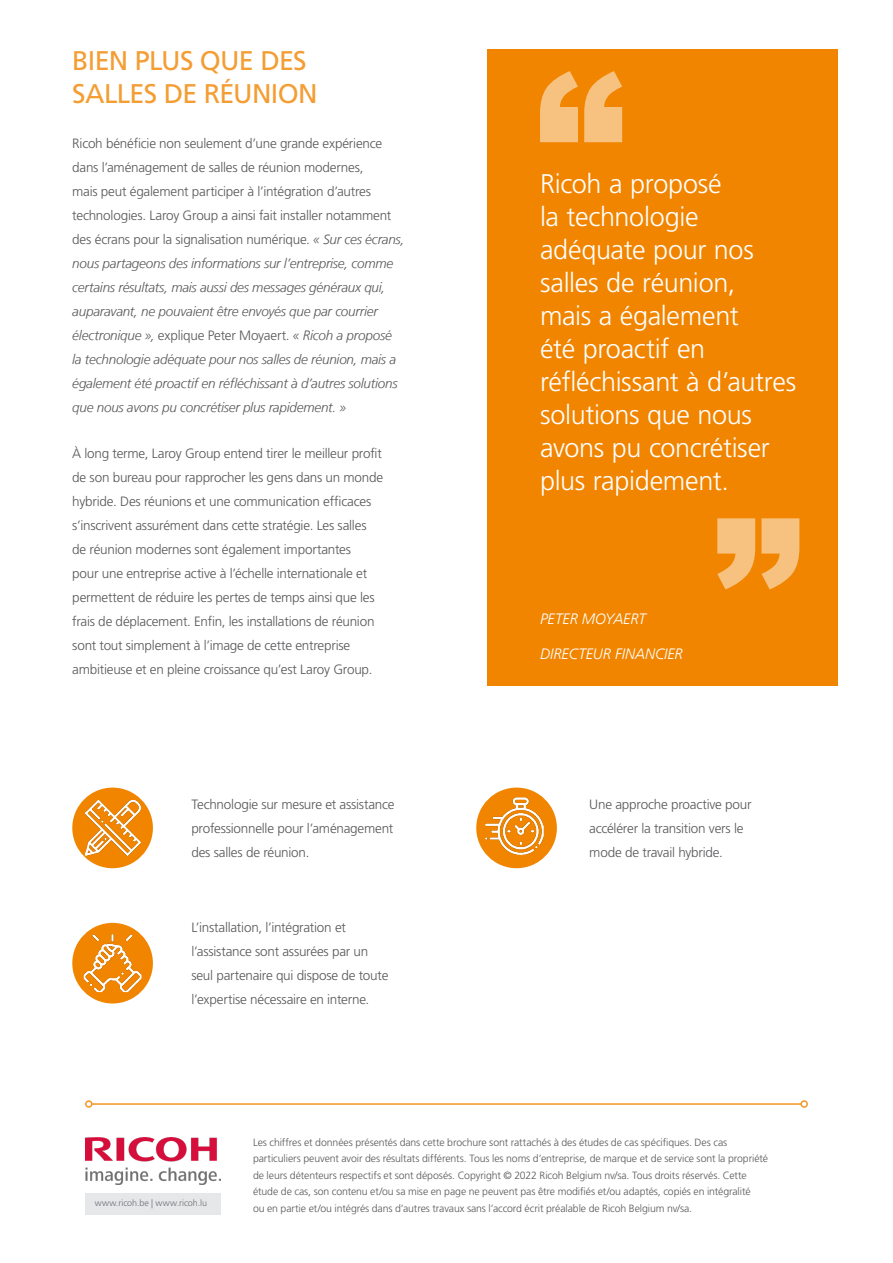
<style>
.page{position:relative;width:893px;height:1263px;background:#fff}
.page>*{position:absolute;margin:0;border:0;box-sizing:border-box;transform-origin:0 0}
.t1{font:300 27px/33px "Frutiger";letter-spacing:-.01em;color:#fff}
.Heading_1{font:27px/33px "Frutiger";letter-spacing:-.025em;color:#f49d33}
.attribution{font:italic 300 15px "Frutiger LT";letter-spacing:-.005em;color:#fff}
.t2{font:300 13.5px/24px "Frutiger";letter-spacing:-.015em;color:#57585a}
.t3{font:italic 300 13.5px/24px "Frutiger LT";letter-spacing:-.015em;color:#57585a}
.footer_back_page{font:300 10.5px/16.5px "Frutiger";letter-spacing:-.01em;color:#57585a}
.t4{font:300 9px "Frutiger";color:#6c6d70}
.s1{font-family:"Frutiger";font-style:normal}
</style>
<div class="page">
<hr style="left:92px;top:1103px;width:709px;height:2px;background:#f18500">
<div style="left:85px;top:1100px;width:8px;height:8px;border:2px solid #f18500;border-radius:50%"></div>
<div style="left:800px;top:1100px;width:8px;height:8px;border:2px solid #f18500;border-radius:50%"></div>
<img style="left:85px;top:1138px;width:135px;height:46px">
<div style="left:487px;top:50px;width:351px;height:153px;background:#f18500"></div>
<div style="left:487px;top:202px;width:351px;height:483px;background:#f18500"></div>
<svg style="left:717px;top:518px;width:82px;height:71px"></svg>
<svg style="left:540px;top:71px;width:82px;height:71px"></svg>
<div style="left:72px;top:787px;width:81px;height:81px;background:#f18500;border-radius:50%"></div>
<img style="left:85px;top:800px;width:55px;height:56px">
<div style="left:72px;top:923px;width:81px;height:80px;background:#f18500;border-radius:50%"></div>
<img style="left:84px;top:934px;width:58px;height:58px">
<div style="left:476px;top:787px;width:81px;height:81px;background:#f18500;border-radius:50%"></div>
<img style="left:485px;top:796px;width:59px;height:59px">
<div style="left:85px;top:1194px;width:135px;height:21px;background:#e6e7e9"></div>
<p class="Heading_1" style="left:72px;top:44px;width:247px">BIEN PLUS QUE DES<br>SALLES DE RÉUNION</p>
<p class="t3" style="left:72px;top:132px;width:334px"><span class="s1">Ricoh bénéficie non seulement d’une grande expérience dans l’aménagement de salles de réunion modernes,<br>mais peut également participer à l’intégration d’autres technologies. Laroy Group a ainsi fait installer notamment des écrans pour la signalisation numérique.</span> « Sur ces écrans, nous partageons des informations sur l’entreprise, comme certains résultats, mais aussi des messages généraux qui, auparavant, ne pouvaient être envoyés que par courrier électronique », <span class="s1">explique Peter Moyaert.</span> « Ricoh a proposé la technologie adéquate pour nos salles de réunion, mais a également été proactif en réfléchissant à d’autres solutions que nous avons pu concrétiser plus rapidement. »</p>
<p class="t2" style="left:72px;top:441px;width:312px">À long terme, Laroy Group entend tirer le meilleur profit de son bureau pour rapprocher les gens dans un monde hybride. Des réunions et une communication efficaces s’inscrivent assurément dans cette stratégie. Les salles de réunion modernes sont également importantes<br>pour une entreprise active à l’échelle internationale et permettent de réduire les pertes de temps ainsi que les frais de déplacement. Enfin, les installations de réunion sont tout simplement à l’image de cette entreprise ambitieuse et en pleine croissance qu’est Laroy Group.</p>
<p class="t1" style="left:540px;top:168px;width:258px">Ricoh a proposé<br>la technologie adéquate pour nos salles de réunion,<br>mais a également<br>été proactif en réfléchissant à d’autres solutions que nous avons pu concrétiser plus rapidement.</p>
<p class="attribution" style="left:540px;top:611px;width:107px">PETER MOYAERT</p>
<p class="attribution" style="left:540px;top:646px;width:144px">DIRECTEUR FINANCIER</p>
<p class="t2" style="left:191px;top:792px;width:205px;text-align:justify">Technologie sur mesure et assistance professionnelle pour l’aménagement des salles de réunion.</p>
<p class="t2" style="left:589px;top:792px;width:164px">Une approche proactive pour accélérer la transition vers le mode de travail hybride.</p>
<p class="t2" style="left:191px;top:915px;width:199px">L’installation, l’intégration et l’assistance sont assurées par un seul partenaire qui dispose de toute l’expertise nécessaire en interne.</p>
<p class="t4" style="left:95px;top:1197px;width:114px">www.ricoh.be | www.ricoh.lu</p>
<p class="footer_back_page" style="left:253px;top:1134px;width:517px">Les chiffres et données présentés dans cette brochure sont rattachés à des études de cas spécifiques. Des cas particuliers peuvent avoir des résultats différents. Tous les noms d’entreprise, de marque et de service sont la propriété de leurs détenteurs respectifs et sont déposés. Copyright © 2022 Ricoh Belgium nv/sa. Tous droits réservés. Cette étude de cas, son contenu et/ou sa mise en page ne peuvent pas être modifiés et/ou adaptés, copiés en intégralité<br>ou en partie et/ou intégrés dans d’autres travaux sans l’accord écrit préalable de Ricoh Belgium nv/sa.</p>
</div>
